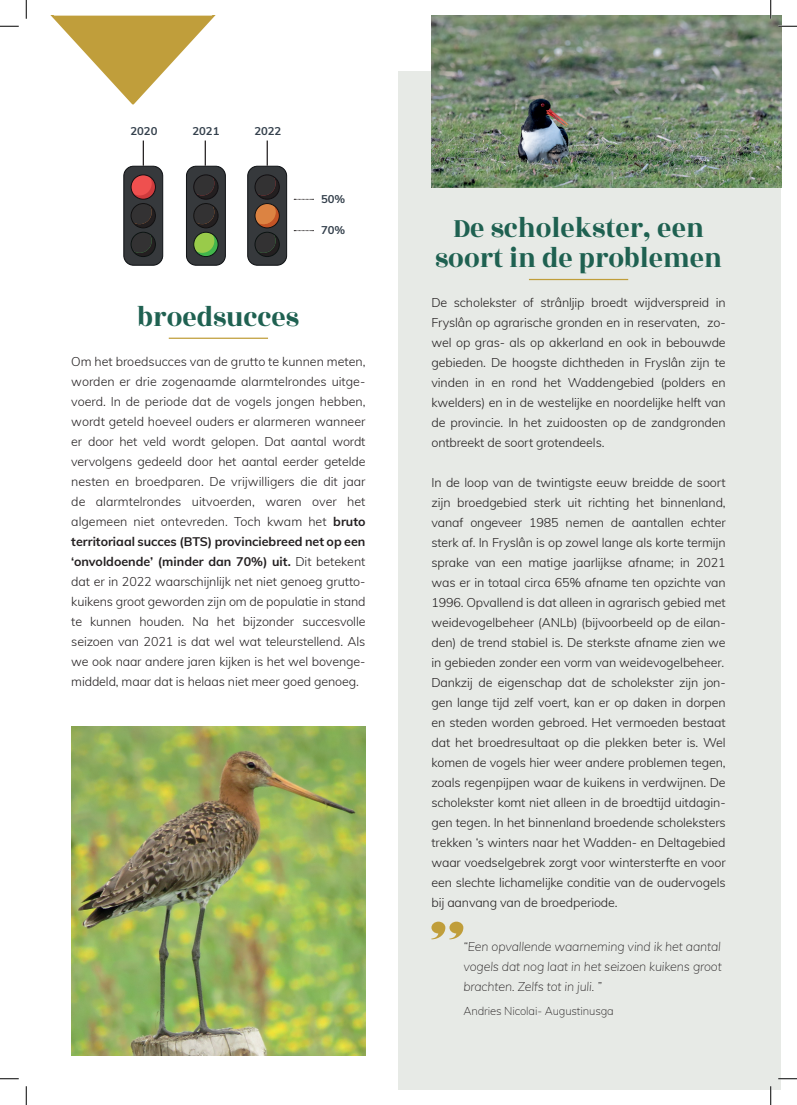
<style>
.page{position:relative;width:797px;height:1105px;background:#fff}
.page>*{position:absolute;margin:0;border:0;box-sizing:border-box;transform-origin:0 0}
.t1{font:30px/30px "Rozha One";color:#1f6151;text-align:center;scale:.93 1}
.t2{font:300 12.5px/20px "Muli";letter-spacing:-.01em;color:#231f20;text-align:justify}
.t3{font:italic 200 12.5px/20px "Muli";letter-spacing:-.01em;color:#231f20;text-align:justify}
.t4{font:200 11.25px "Muli";letter-spacing:-.01em;color:#231f20}
.t5{font:700 11.25px "Muli";color:#34404c}
.s1{font-weight:700}
</style>
<div class="page">
<svg style="left:51px;top:16px;width:164px;height:89px"></svg>
<div style="left:398px;top:71px;width:382px;height:1018px;background:#e7eae6"></div>
<hr style="left:169px;top:338px;width:99px;height:1px;background:#c09e3b">
<img style="left:431px;top:16px;width:350px;height:172px">
<img style="left:71px;top:726px;width:294px;height:329px">
<hr style="left:529px;top:279px;width:99px;height:1px;background:#c09e3b">
<svg style="left:431px;top:922px;width:32px;height:17px"></svg>
<svg style="left:294px;top:199px;width:19px;height:1px"></svg>
<svg style="left:294px;top:230px;width:19px;height:1px"></svg>
<svg style="left:123px;top:141px;width:40px;height:125px"></svg>
<svg style="left:186px;top:141px;width:40px;height:125px"></svg>
<svg style="left:247px;top:166px;width:40px;height:100px;background:#463e39"></svg>
<hr style="left:266px;top:141px;width:2px;height:25px;background:#231f20">
<svg style="left:0;top:25px;width:19px;height:2px"></svg>
<svg style="left:778px;top:25px;width:19px;height:2px"></svg>
<svg style="left:0;top:1078px;width:19px;height:1px"></svg>
<svg style="left:778px;top:1078px;width:19px;height:1px"></svg>
<svg style="left:25px;top:0;width:2px;height:19px"></svg>
<svg style="left:25px;top:1086px;width:2px;height:19px"></svg>
<svg style="left:770px;top:0;width:1px;height:19px"></svg>
<svg style="left:770px;top:1086px;width:1px;height:19px"></svg>
<p class="t5" style="left:130px;top:123px;width:29px">2020</p>
<p class="t5" style="left:192px;top:123px;width:29px">2021</p>
<p class="t5" style="left:254px;top:123px;width:29px">2022</p>
<p class="t5" style="left:321px;top:190px;width:26px">50%</p>
<p class="t5" style="left:321px;top:222px;width:26px">70%</p>
<h1 class="t1" style="left:138px;top:302px;width:175px">broedsucces</h1>
<p class="t2" style="left:71px;top:351px;width:296px">Om het broedsucces van de grutto te kunnen meten, worden er drie zogenaamde alarmtelrondes uitge&shy;voerd. In de periode dat de vogels jongen hebben, wordt geteld hoeveel ouders er alarmeren wanneer er door het veld wordt gelopen. Dat aantal wordt vervolgens gedeeld door het aantal eerder getelde nesten en broedparen. De vrijwilligers die dit jaar de alarmtelrondes uitvoerden, waren over het algemeen niet ontevreden. Toch kwam het <span class="s1">bruto territoriaal succes (BTS) provinciebreed net op een ‘onvoldoende’ (minder dan 70%) uit.</span> Dit betekent dat er in 2022 waarschijnlijk net niet genoeg grutto&shy;kuikens groot geworden zijn om de populatie in stand te kunnen houden. Na het bijzonder succesvolle seizoen van 2021 is dat wel wat teleurstellend. Als we ook naar andere jaren kijken is het wel bovenge&shy;middeld, maar dat is helaas niet meer goed genoeg.</p>
<h1 class="t1" style="left:435px;top:214px;width:310px">De scholekster, een soort in de problemen</h1>
<p class="t2" style="left:431px;top:292px;width:296px">De scholekster of strânljip broedt wijdverspreid in Fryslân op agrarische gronden en in reservaten, zo&shy;wel op gras- als op akkerland en ook in bebouwde gebieden. De hoogste dichtheden in Fryslân zijn te vinden in en rond het Waddengebied (polders en kwelders) en in de westelijke en noordelijke helft van de provincie. In het zuidoosten op de zandgronden ontbreekt de soort grotendeels.</p>
<p class="t2" style="left:431px;top:472px;width:296px;text-align:left">In de loop van de twintigste eeuw breidde de soort zijn broedgebied sterk uit richting het binnenland, vanaf ongeveer 1985 nemen de aantallen echter sterk af. In Fryslân is op zowel lange als korte termijn sprake van een matige jaarlijkse afname; in 2021 was er in totaal circa 65% afname ten opzichte van 1996. Opvallend is dat alleen in agrarisch gebied met weidevogelbeheer (ANLb) (bijvoorbeeld op de eilan&shy;den) de trend stabiel is. De sterkste afname zien we in gebieden zonder een vorm van weidevogelbeheer.<br>Dankzij de eigenschap dat de scholekster zijn jon&shy;gen lange tijd zelf voert, kan er op daken in dorpen en steden worden gebroed. Het vermoeden bestaat dat het broedresultaat op die plekken beter is. Wel komen de vogels hier weer andere problemen tegen, zoals regenpijpen waar de kuikens in verdwijnen. De scholekster komt niet alleen in de broedtijd uitdagin&shy;gen tegen. In het binnenland broedende scholeksters trekken ‘s winters naar het Wadden- en Deltagebied waar voedselgebrek zorgt voor wintersterfte en voor een slechte lichamelijke conditie van de oudervogels bij aanvang van de broedperiode.</p>
<p class="t3" style="left:463px;top:936px;width:260px">“Een opvallende waarneming vind ik het aantal vogels dat nog laat in het seizoen kuikens groot brachten. Zelfs tot in juli. ”</p>
<p class="t4" style="left:463px;top:1003px;width:152px">Andries Nicolai- Augustinusga</p>
</div>
